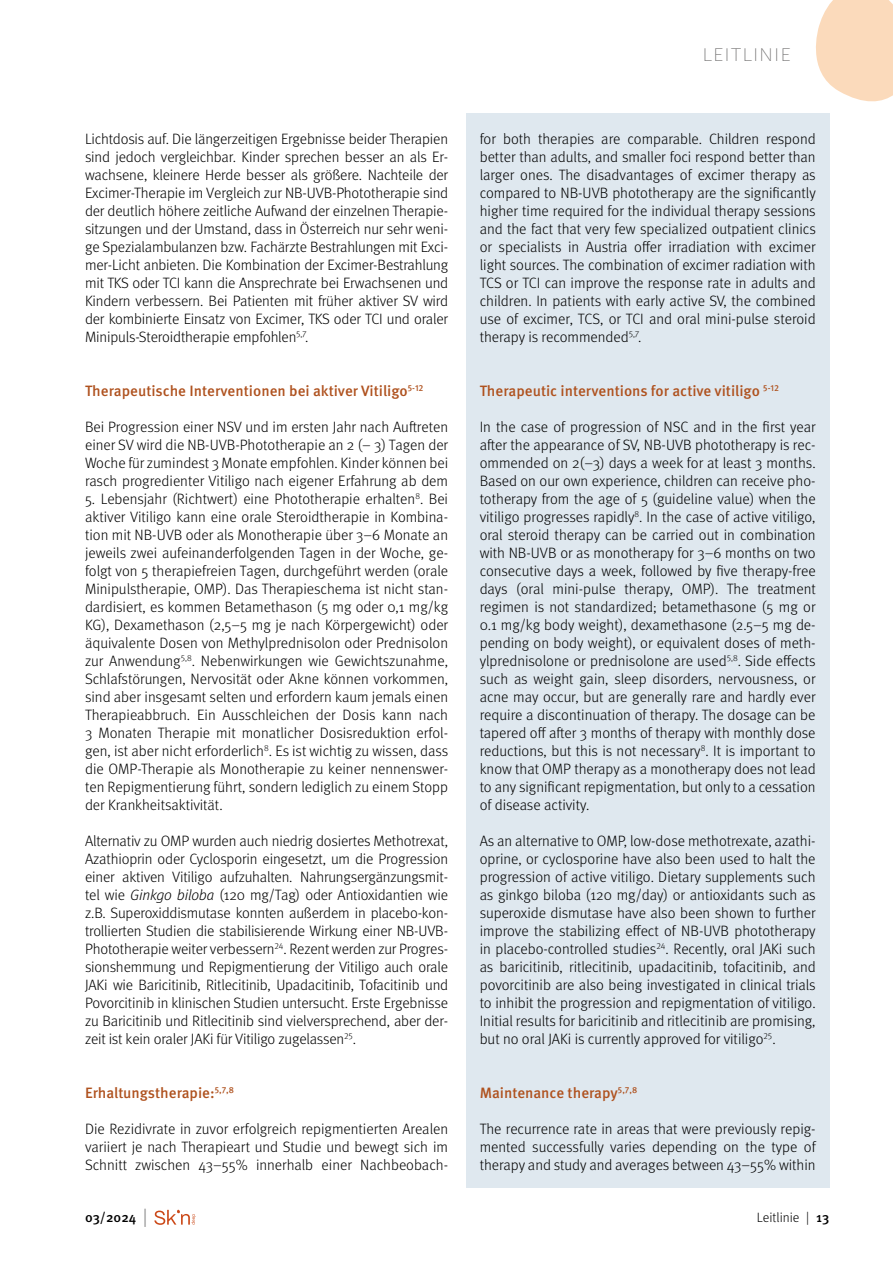
<style>
.page{position:relative;width:893px;height:1263px;background:#fff}
.page>*{position:absolute;margin:0;border:0;box-sizing:border-box;transform-origin:0 0}
.t1{font:300 expanded 18px "Ainslie Sans";color:#706f6f}
.Text{font:300 15px/18px "Meta Pro";letter-spacing:-.005em;color:#000;text-align:justify}
.Text_ENG{font:300 15px/18px "Meta Pro";color:#000;text-align:justify}
.Überschrift{font:500 15px "Meta Pro";color:#af521f}
.t2{font:300 13.5px "Meta Pro";color:#000}
.t3{font:500 13.5px "Meta Pro";color:#000}
.s1{font-style:italic}
.s2{font-weight:300;font-size:18.9px;color:#706f6f}
.s3{font-weight:500}
</style>
<div class="page">
<div style="left:466px;top:114px;width:363px;height:1074px;background:#dfe8ef"></div>
<svg style="left:816px;top:0;width:77px;height:102px"></svg>
<svg style="left:154px;top:1210px;width:42px;height:15px"></svg>
<p class="Text" style="left:85px;top:129px;width:365px">Lichtdosis auf. Die längerzeitigen Ergebnisse beider Therapien sind jedoch vergleichbar. Kinder sprechen besser an als Er&shy;wachsene, kleinere Herde besser als größere. Nachteile der Excimer-Therapie im Vergleich zur NB-UVB-Phototherapie sind der deutlich höhere zeitliche Aufwand der einzelnen Therapie&shy;sitzungen und der Umstand, dass in Österreich nur sehr weni&shy;ge Spezialambulanzen bzw. Fachärzte Bestrahlungen mit Exci&shy;mer-Licht anbieten. Die Kombination der Excimer-Bestrahlung mit TKS oder TCI kann die Ansprechrate bei Erwachsenen und Kindern verbessern. Bei Patienten mit früher aktiver SV wird der kombinierte Einsatz von Excimer, TKS oder TCI und oraler Minipuls-Steroidtherapie empfohlen<sup>5,7</sup>.</p>
<p class="Überschrift" style="left:85px;top:379px;width:340px">Therapeutische Interventionen bei aktiver Vitiligo<sup>5-12</sup></p>
<p class="Text" style="left:85px;top:417px;width:365px">Bei Progression einer NSV und im ersten Jahr nach Auftreten einer SV wird die NB-UVB-Phototherapie an 2 (– 3) Tagen der Woche für zumindest 3 Monate empfohlen. Kinder können bei rasch progredienter Vitiligo nach eigener Erfahrung ab dem</p>
<p class="Text" style="left:85px;top:489px;width:365px">5. Lebensjahr (Richtwert) eine Phototherapie erhalten<sup>8</sup>. Bei aktiver Vitiligo kann eine orale Steroidtherapie in Kombina&shy;tion mit NB-UVB oder als Monotherapie über 3–6 Monate an jeweils zwei aufeinanderfolgenden Tagen in der Woche, ge&shy;folgt von 5 therapiefreien Tagen, durchgeführt werden (orale Minipulstherapie, OMP). Das Therapieschema ist nicht stan&shy;dardisiert, es kommen Betamethason (5 mg oder 0,1 mg/kg KG), Dexamethason (2,5–5 mg je nach Körpergewicht) oder äquivalente Dosen von Methylprednisolon oder Prednisolon zur Anwendung<sup>5,8</sup>. Nebenwirkungen wie Gewichtszunahme, Schlafstörungen, Nervosität oder Akne können vorkommen, sind aber insgesamt selten und erfordern kaum jemals einen Therapieabbruch. Ein Ausschleichen der Dosis kann nach 3 Monaten Therapie mit monatlicher Dosisreduktion erfol&shy;gen, ist aber nicht erforderlich<sup>8</sup>. Es ist wichtig zu wissen, dass die OMP-Therapie als Monotherapie zu keiner nennenswer&shy;ten Repigmentierung führt, sondern lediglich zu einem Stopp der Krankheitsaktivität.</p>
<p class="Text" style="left:85px;top:831px;width:365px">Alternativ zu OMP wurden auch niedrig dosiertes Methotrexat, Azathioprin oder Cyclosporin eingesetzt, um die Progression einer aktiven Vitiligo aufzuhalten. Nahrungsergänzungsmit&shy;tel wie <span class="s1">Ginkgo biloba</span> (120 mg/Tag) oder Antioxidantien wie z.B. Superoxiddismutase konnten außerdem in placebo-kon&shy;trollierten Studien die stabilisierende Wirkung einer NB-UVB-Phototherapie weiter verbessern<sup>24</sup>. Rezent werden zur Progres&shy;sionshemmung und Repigmentierung der Vitiligo auch orale JAKi wie Baricitinib, Ritlecitinib, Upadacitinib, Tofacitinib und Povorcitinib in klinischen Studien untersucht. Erste Ergebnisse zu Baricitinib und Ritlecitinib sind vielversprechend, aber der&shy;zeit ist kein oraler JAKi für Vitiligo zugelassen<sup>25</sup>.</p>
<p class="Überschrift" style="left:85px;top:1081px;width:150px">Erhaltungstherapie:<sup>5,7,8</sup></p>
<p class="Text" style="left:85px;top:1119px;width:365px">Die Rezidivrate in zuvor erfolgreich repigmentierten Arealen variiert je nach Therapieart und Studie und bewegt sich im Schnitt zwischen 43–55% innerhalb einer Nachbeobach-</p>
<p class="t3" style="left:85px;top:1206px;width:64px">03/2024 <span class="s2">|</span></p>
<p class="t1" style="left:702px;top:44px;width:21px">LEITLINIE</p>
<p class="Text_ENG" style="left:480px;top:129px;width:338px">for both therapies are comparable. Children respond better than adults, and smaller foci respond better than larger ones. The disadvantages of excimer therapy as compared to NB-UVB phototherapy are the significantly higher time required for the individual therapy sessions and the fact that very few specialized outpatient clinics or specialists in Austria offer irradiation with excimer light sources. The combination of excimer radiation with TCS or TCI can improve the response rate in adults and children. In patients with early active SV, the combined use of excimer, TCS, or TCI and oral mini-pulse steroid therapy is recommended<sup>5,7</sup>.</p>
<p class="Überschrift" style="left:480px;top:379px;width:301px">Therapeutic interventions for active vitiligo <sup>5-12</sup></p>
<p class="Text_ENG" style="left:480px;top:417px;width:338px">In the case of progression of NSC and in the first year after the appearance of SV, NB-UVB phototherapy is rec&shy;ommended on 2(–3) days a week for at least 3 months.<br>Based on our own experience, children can receive pho&shy;totherapy from the age of 5 (guideline value) when the vitiligo progresses rapidly<sup>8</sup>. In the case of active vitiligo, oral steroid therapy can be carried out in combination with NB-UVB or as monotherapy for 3–6 months on two consecutive days a week, followed by five therapy-free days (oral mini-pulse therapy, OMP). The treatment regimen is not standardized; betamethasone (5 mg or 0.1 mg/kg body weight), dexamethasone (2.5–5 mg de&shy;pending on body weight), or equivalent doses of meth&shy;ylprednisolone or prednisolone are used<sup>5,8</sup>. Side effects such as weight gain, sleep disorders, nervousness, or acne may occur, but are generally rare and hardly ever require a discontinuation of therapy. The dosage can be tapered off after 3 months of therapy with monthly dose reductions, but this is not necessary<sup>8</sup>. It is important to know that OMP therapy as a monotherapy does not lead to any significant repigmentation, but only to a cessation of disease activity.</p>
<p class="Text_ENG" style="left:480px;top:831px;width:338px">As an alternative to OMP, low-dose methotrexate, azathi&shy;oprine, or cyclosporine have also been used to halt the progression of active vitiligo. Dietary supplements such as ginkgo biloba (120 mg/day) or antioxidants such as superoxide dismutase have also been shown to further improve the stabilizing effect of NB-UVB phototherapy in placebo-controlled studies<sup>24</sup>. Recently, oral JAKi such as baricitinib, ritlecitinib, upadacitinib, tofacitinib, and povorcitinib are also being investigated in clinical trials to inhibit the progression and repigmentation of vitiligo.<br>Initial results for baricitinib and ritlecitinib are promising, but no oral JAKi is currently approved for vitiligo<sup>25</sup>.</p>
<p class="Überschrift" style="left:480px;top:1081px;width:159px">Maintenance therapy<sup>5,7,8</sup></p>
<p class="Text_ENG" style="left:480px;top:1119px;width:338px">The recurrence rate in areas that were previously repig&shy;mented successfully varies depending on the type of therapy and study and averages between 43–55% within</p>
<p class="t2" style="left:757px;top:1208px;width:74px">Leitlinie | <span class="s3">13</span></p>
</div>
